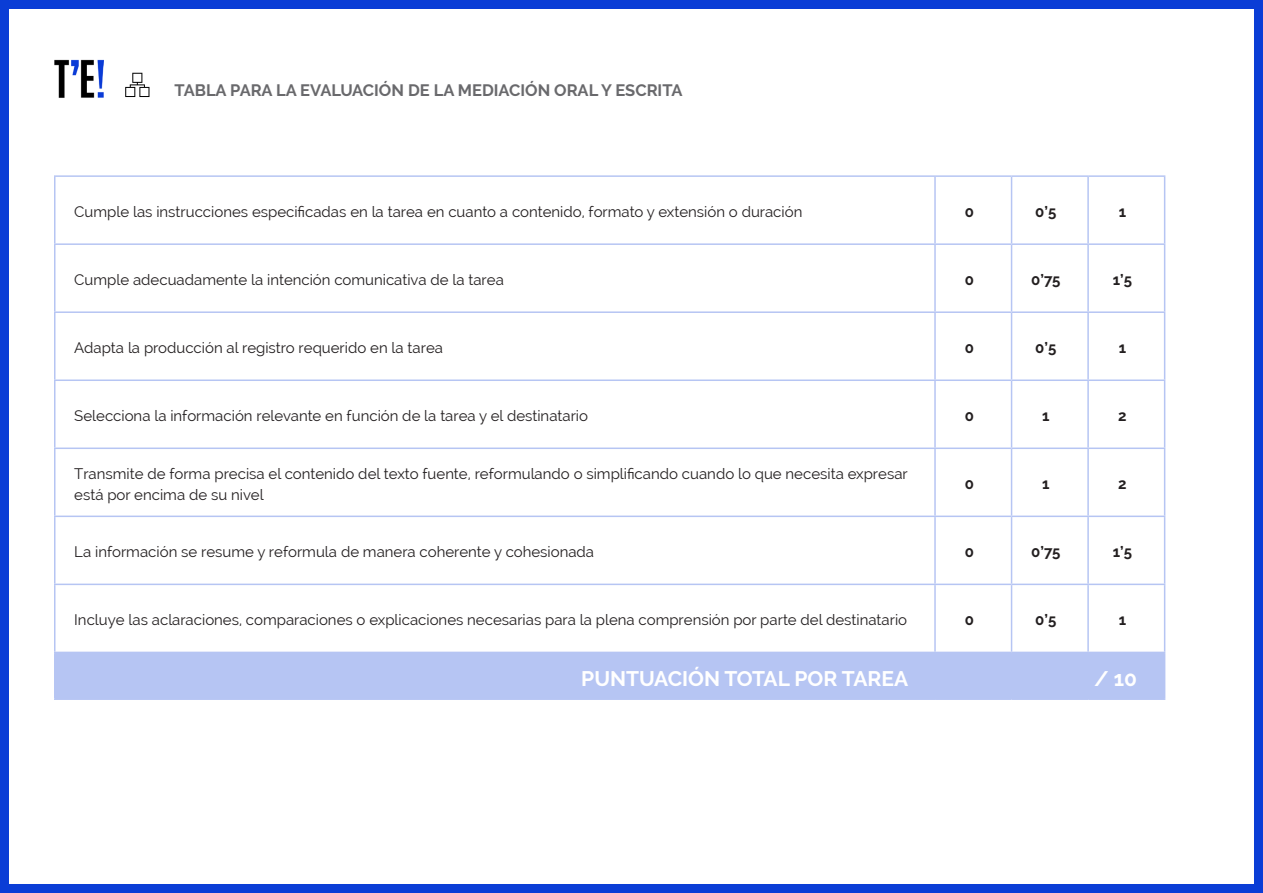
<style>
.page{position:relative;width:1263px;height:893px;background:#fff}
.page>*{position:absolute;margin:0;border:0;box-sizing:border-box;transform-origin:0 0}
.Estilo_de_párrafo_5{font:700 21px "Raleway";color:#fff}
.CAPITULOS_PAG_MAESTRA_ARRIBA{font:700 16.5px "Raleway";color:#69696c}
.Estilo_de_párrafo_5-2{font:15px/21px "Raleway";color:#231f20}
.Estilo_de_párrafo_5-3{font:700 15px "Raleway";color:#231f20}
</style>
<div class="page">
<img style="left:54px;top:59px;width:49px;height:39px">
<div style="left:0;top:0;width:1263px;height:893px;border:9px solid #0a3dd6"></div>
<div style="left:56px;top:653px;width:1108px;height:45px;background:#b6c5f3"></div>
<hr style="left:54px;top:175px;width:881px;height:2px;background:#b6c5f3">
<hr style="left:54px;top:177px;width:2px;height:66px;background:#b6c5f3">
<hr style="left:935px;top:175px;width:76px;height:2px;background:#b6c5f3">
<hr style="left:934px;top:177px;width:2px;height:66px;background:#b6c5f3">
<hr style="left:1011px;top:175px;width:77px;height:2px;background:#b6c5f3">
<hr style="left:1011px;top:177px;width:1px;height:66px;background:#b6c5f3">
<hr style="left:1088px;top:175px;width:77px;height:2px;background:#b6c5f3">
<hr style="left:1087px;top:177px;width:2px;height:66px;background:#b6c5f3">
<hr style="left:1164px;top:177px;width:1px;height:66px;background:#b6c5f3">
<hr style="left:54px;top:243px;width:881px;height:2px;background:#b6c5f3">
<hr style="left:54px;top:245px;width:2px;height:66px;background:#b6c5f3">
<hr style="left:935px;top:243px;width:76px;height:2px;background:#b6c5f3">
<hr style="left:934px;top:245px;width:2px;height:66px;background:#b6c5f3">
<hr style="left:1011px;top:243px;width:77px;height:2px;background:#b6c5f3">
<hr style="left:1011px;top:245px;width:1px;height:66px;background:#b6c5f3">
<hr style="left:1088px;top:243px;width:77px;height:2px;background:#b6c5f3">
<hr style="left:1087px;top:245px;width:2px;height:66px;background:#b6c5f3">
<hr style="left:1164px;top:245px;width:1px;height:66px;background:#b6c5f3">
<hr style="left:54px;top:311px;width:881px;height:2px;background:#b6c5f3">
<hr style="left:54px;top:313px;width:2px;height:66px;background:#b6c5f3">
<hr style="left:935px;top:311px;width:76px;height:2px;background:#b6c5f3">
<hr style="left:934px;top:313px;width:2px;height:66px;background:#b6c5f3">
<hr style="left:1011px;top:311px;width:77px;height:2px;background:#b6c5f3">
<hr style="left:1011px;top:313px;width:1px;height:66px;background:#b6c5f3">
<hr style="left:1088px;top:311px;width:77px;height:2px;background:#b6c5f3">
<hr style="left:1087px;top:313px;width:2px;height:66px;background:#b6c5f3">
<hr style="left:1164px;top:313px;width:1px;height:66px;background:#b6c5f3">
<hr style="left:54px;top:379px;width:881px;height:2px;background:#b6c5f3">
<hr style="left:54px;top:381px;width:2px;height:67px;background:#b6c5f3">
<hr style="left:935px;top:379px;width:76px;height:2px;background:#b6c5f3">
<hr style="left:934px;top:381px;width:2px;height:67px;background:#b6c5f3">
<hr style="left:1011px;top:379px;width:77px;height:2px;background:#b6c5f3">
<hr style="left:1011px;top:381px;width:1px;height:67px;background:#b6c5f3">
<hr style="left:1088px;top:379px;width:77px;height:2px;background:#b6c5f3">
<hr style="left:1087px;top:381px;width:2px;height:67px;background:#b6c5f3">
<hr style="left:1164px;top:381px;width:1px;height:67px;background:#b6c5f3">
<hr style="left:54px;top:448px;width:881px;height:1px;background:#b6c5f3">
<hr style="left:54px;top:449px;width:2px;height:67px;background:#b6c5f3">
<hr style="left:935px;top:448px;width:76px;height:1px;background:#b6c5f3">
<hr style="left:934px;top:449px;width:2px;height:67px;background:#b6c5f3">
<hr style="left:1011px;top:448px;width:77px;height:1px;background:#b6c5f3">
<hr style="left:1011px;top:449px;width:1px;height:67px;background:#b6c5f3">
<hr style="left:1088px;top:448px;width:77px;height:1px;background:#b6c5f3">
<hr style="left:1087px;top:449px;width:2px;height:67px;background:#b6c5f3">
<hr style="left:1164px;top:449px;width:1px;height:67px;background:#b6c5f3">
<hr style="left:54px;top:516px;width:881px;height:1px;background:#b6c5f3">
<hr style="left:54px;top:517px;width:2px;height:67px;background:#b6c5f3">
<hr style="left:935px;top:516px;width:76px;height:1px;background:#b6c5f3">
<hr style="left:934px;top:517px;width:2px;height:67px;background:#b6c5f3">
<hr style="left:1011px;top:516px;width:77px;height:1px;background:#b6c5f3">
<hr style="left:1011px;top:517px;width:1px;height:67px;background:#b6c5f3">
<hr style="left:1088px;top:516px;width:77px;height:1px;background:#b6c5f3">
<hr style="left:1087px;top:517px;width:2px;height:67px;background:#b6c5f3">
<hr style="left:1164px;top:517px;width:1px;height:67px;background:#b6c5f3">
<hr style="left:54px;top:584px;width:881px;height:1px;background:#b6c5f3">
<hr style="left:54px;top:585px;width:2px;height:67px;background:#b6c5f3">
<hr style="left:935px;top:584px;width:76px;height:1px;background:#b6c5f3">
<hr style="left:934px;top:585px;width:2px;height:67px;background:#b6c5f3">
<hr style="left:1011px;top:584px;width:77px;height:1px;background:#b6c5f3">
<hr style="left:1011px;top:585px;width:1px;height:67px;background:#b6c5f3">
<hr style="left:1088px;top:584px;width:77px;height:1px;background:#b6c5f3">
<hr style="left:1087px;top:585px;width:2px;height:67px;background:#b6c5f3">
<hr style="left:1164px;top:585px;width:1px;height:67px;background:#b6c5f3">
<hr style="left:54px;top:652px;width:881px;height:1px;background:#b6c5f3">
<hr style="left:54px;top:653px;width:2px;height:45px;background:#b6c5f3">
<hr style="left:935px;top:652px;width:76px;height:1px;background:#b6c5f3">
<hr style="left:934px;top:653px;width:2px;height:45px;background:#b6c5f3">
<hr style="left:1011px;top:652px;width:77px;height:1px;background:#b6c5f3">
<hr style="left:1088px;top:652px;width:77px;height:1px;background:#b6c5f3">
<hr style="left:1164px;top:653px;width:1px;height:45px;background:#b6c5f3">
<hr style="left:54px;top:698px;width:881px;height:2px;background:#b6c5f3">
<hr style="left:935px;top:698px;width:76px;height:2px;background:#b6c5f3">
<hr style="left:1011px;top:698px;width:77px;height:2px;background:#b6c5f3">
<hr style="left:1088px;top:698px;width:77px;height:2px;background:#b6c5f3">
<svg style="left:125px;top:73px;width:24px;height:24px"></svg>
<p class="CAPITULOS_PAG_MAESTRA_ARRIBA" style="left:175px;top:81px;width:509px">TABLA PARA LA EVALUACIÓN DE LA MEDIACIÓN ORAL Y ESCRITA</p>
<p class="Estilo_de_párrafo_5-2" style="left:74px;top:201px;width:729px">Cumple las instrucciones especificadas en la tarea en cuanto a contenido, formato y extensión o duración</p>
<p class="Estilo_de_párrafo_5-3" style="left:965px;top:203px;width:11px">0</p>
<p class="Estilo_de_párrafo_5-3" style="left:1035px;top:203px;width:23px">0’5</p>
<p class="Estilo_de_párrafo_5-3" style="left:1119px;top:203px;width:9px">1</p>
<p class="Estilo_de_párrafo_5-2" style="left:74px;top:269px;width:431px">Cumple adecuadamente la intención comunicativa de la tarea</p>
<p class="Estilo_de_párrafo_5-3" style="left:965px;top:271px;width:11px">0</p>
<p class="Estilo_de_párrafo_5-3" style="left:1031px;top:271px;width:31px">0’75</p>
<p class="Estilo_de_párrafo_5-3" style="left:1113px;top:271px;width:21px">1’5</p>
<p class="Estilo_de_párrafo_5-2" style="left:74px;top:337px;width:370px">Adapta la producción al registro requerido en la tarea</p>
<p class="Estilo_de_párrafo_5-3" style="left:965px;top:339px;width:11px">0</p>
<p class="Estilo_de_párrafo_5-3" style="left:1035px;top:339px;width:23px">0’5</p>
<p class="Estilo_de_párrafo_5-3" style="left:1119px;top:339px;width:9px">1</p>
<p class="Estilo_de_párrafo_5-2" style="left:74px;top:405px;width:515px">Selecciona la información relevante en función de la tarea y el destinatario</p>
<p class="Estilo_de_párrafo_5-3" style="left:965px;top:407px;width:11px">0</p>
<p class="Estilo_de_párrafo_5-3" style="left:1042px;top:407px;width:9px">1</p>
<p class="Estilo_de_párrafo_5-3" style="left:1118px;top:407px;width:10px">2</p>
<p class="Estilo_de_párrafo_5-2" style="left:74px;top:463px;width:835px">Transmite de forma precisa el contenido del texto fuente, reformulando o simplificando cuando lo que necesita expresar está por encima de su nivel</p>
<p class="Estilo_de_párrafo_5-3" style="left:965px;top:475px;width:11px">0</p>
<p class="Estilo_de_párrafo_5-3" style="left:1042px;top:475px;width:9px">1</p>
<p class="Estilo_de_párrafo_5-3" style="left:1118px;top:475px;width:10px">2</p>
<p class="Estilo_de_párrafo_5-2" style="left:74px;top:542px;width:521px">La información se resume y reformula de manera coherente y cohesionada</p>
<p class="Estilo_de_párrafo_5-3" style="left:965px;top:544px;width:11px">0</p>
<p class="Estilo_de_párrafo_5-3" style="left:1031px;top:544px;width:31px">0’75</p>
<p class="Estilo_de_párrafo_5-3" style="left:1113px;top:544px;width:21px">1’5</p>
<p class="Estilo_de_párrafo_5-2" style="left:74px;top:610px;width:834px">Incluye las aclaraciones, comparaciones o explicaciones necesarias para la plena comprensión por parte del destinatario</p>
<p class="Estilo_de_párrafo_5-3" style="left:965px;top:612px;width:11px">0</p>
<p class="Estilo_de_párrafo_5-3" style="left:1035px;top:612px;width:23px">0’5</p>
<p class="Estilo_de_párrafo_5-3" style="left:1119px;top:612px;width:9px">1</p>
<p class="Estilo_de_párrafo_5" style="left:581px;top:666px;width:328px">PUNTUACIÓN TOTAL POR TAREA</p>
<p class="Estilo_de_párrafo_5" style="left:1094px;top:666px;width:44px">/ 10</p>
</div>
